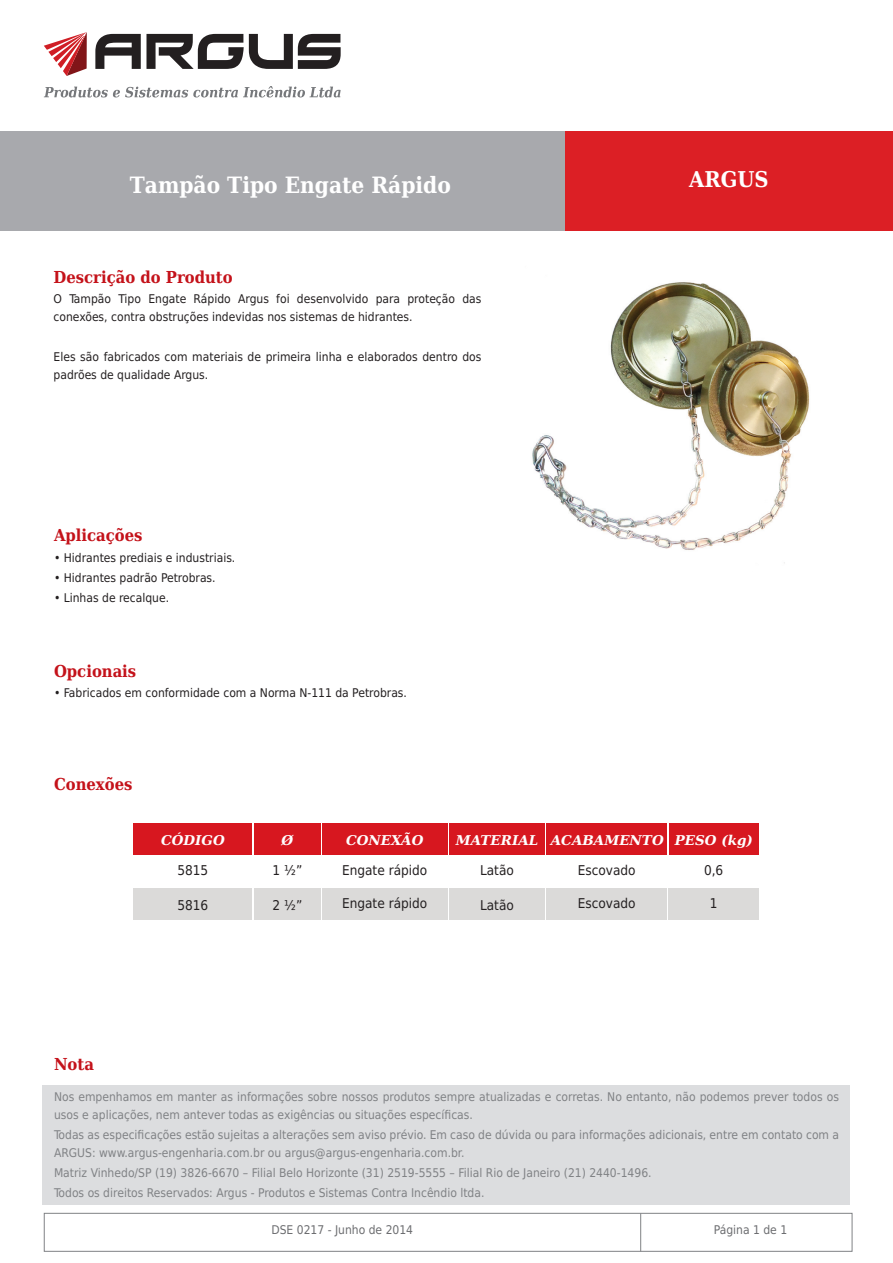
<style>
.page{position:relative;width:893px;height:1263px;background:#fff}
.page>*{position:absolute;margin:0;border:0;box-sizing:border-box;transform-origin:0 0}
.t1{font:700 22.5px "DejaVu Serif Condensed";color:#fff}
.t2{font:700 21.75px "DejaVu Serif Condensed";color:#fff}
.t3{font:700 16.5px "DejaVu Serif Condensed";color:#c4121a}
.t4{font:13.5px "DejaVu Sans Condensed";color:#231f20}
.t5{font:italic 700 13.5px "DejaVu Serif";color:#fff}
.t6{font:12px/18px "DejaVu Sans Condensed";color:#808285}
.t7{font:12px/18px "DejaVu Sans Condensed";color:#231f20}
.t8{font:12px "DejaVu Sans Condensed";color:#6c6d70}
</style>
<div class="page">
<div style="left:44px;top:1213px;width:808px;height:39px;border:1px solid #808285"></div>
<hr style="left:640px;top:1213px;width:1px;height:38px;background:#808285">
<div style="left:0;top:132px;width:581px;height:99px;background:#a8a9ad"></div>
<div style="left:565px;top:132px;width:328px;height:99px;background:#dc1f25"></div>
<svg style="left:44px;top:32px;width:43px;height:44px"></svg>
<svg style="left:95px;top:34px;width:246px;height:35px"></svg>
<svg style="left:44px;top:86px;width:297px;height:11px"></svg>
<div style="left:43px;top:1085px;width:807px;height:120px;background:#dcdddf"></div>
<img style="left:532px;top:282px;width:278px;height:281px">
<div style="left:254px;top:888px;width:66px;height:31px;background:#dbdad9"></div>
<div style="left:322px;top:888px;width:125px;height:31px;background:#dbdad9"></div>
<div style="left:134px;top:823px;width:118px;height:32px;background:#d7171f"></div>
<div style="left:134px;top:888px;width:118px;height:31px;background:#dbdad9"></div>
<div style="left:254px;top:823px;width:66px;height:32px;background:#d7171f"></div>
<div style="left:322px;top:823px;width:125px;height:32px;background:#d7171f"></div>
<div style="left:449px;top:823px;width:96px;height:32px;background:#d7171f"></div>
<div style="left:547px;top:823px;width:120px;height:32px;background:#d7171f"></div>
<div style="left:449px;top:888px;width:96px;height:31px;background:#dbdad9"></div>
<div style="left:547px;top:888px;width:120px;height:31px;background:#dbdad9"></div>
<div style="left:668px;top:888px;width:91px;height:31px;background:#dbdad9"></div>
<div style="left:669px;top:823px;width:89px;height:32px;background:#d7171f"></div>
<h1 class="t1" style="left:130px;top:167px;width:322px">Tampão Tipo Engate Rápido</h1>
<h2 class="t2" style="left:689px;top:162px;width:81px">ARGUS</h2>
<h3 class="t3" style="left:54px;top:264px;width:181px">Descrição do Produto</h3>
<p class="t7" style="left:54px;top:289px;width:429px">O Tampão Tipo Engate Rápido Argus foi desenvolvido para proteção das conexões, contra obstruções indevidas nos sistemas de hidrantes.</p>
<p class="t7" style="left:54px;top:347px;width:429px">Eles são fabricados com materiais de primeira linha e elaborados dentro dos padrões de qualidade Argus.</p>
<h3 class="t3" style="left:54px;top:523px;width:90px">Aplicações</h3>
<p class="t7" style="left:54px;top:548px;width:183px">• Hidrantes prediais e industriais.</p>
<p class="t7" style="left:54px;top:568px;width:163px">• Hidrantes padrão Petrobras.</p>
<p class="t7" style="left:54px;top:588px;width:117px">• Linhas de recalque.</p>
<h3 class="t3" style="left:54px;top:658px;width:84px">Opcionais</h3>
<p class="t7" style="left:54px;top:684px;width:354px">• Fabricados em conformidade com a Norma N-111 da Petrobras.</p>
<h3 class="t3" style="left:54px;top:771px;width:80px">Conexões</h3>
<p class="t5" style="left:161px;top:830px;width:65px">CÓDIGO</p>
<p class="t5" style="left:282px;top:829px;width:13px">Ø</p>
<p class="t5" style="left:346px;top:830px;width:79px">CONEXÃO</p>
<p class="t4" style="left:177px;top:859px;width:32px">5815</p>
<p class="t4" style="left:177px;top:894px;width:32px">5816</p>
<p class="t4" style="left:342px;top:859px;width:87px">Engate rápido</p>
<p class="t4" style="left:342px;top:892px;width:87px">Engate rápido</p>
<p class="t4" style="left:273px;top:859px;width:31px">1 ½”</p>
<p class="t4" style="left:273px;top:894px;width:31px">2 ½”</p>
<p class="t5" style="left:456px;top:829px;width:299px">MATERIAL ACABAMENTO PESO (kg)</p>
<p class="t4" style="left:480px;top:859px;width:35px">Latão</p>
<p class="t4" style="left:480px;top:894px;width:35px">Latão</p>
<p class="t4" style="left:578px;top:859px;width:59px">Escovado</p>
<p class="t4" style="left:578px;top:892px;width:59px">Escovado</p>
<p class="t4" style="left:704px;top:859px;width:21px">0,6</p>
<p class="t4" style="left:710px;top:892px;width:9px">1</p>
<h3 class="t3" style="left:54px;top:1051px;width:41px">Nota</h3>
<p class="t6" style="left:54px;top:1087px;width:786px">Nos empenhamos em manter as informações sobre nossos produtos sempre atualizadas e corretas. No entanto, não podemos prever todos os usos e aplicações, nem antever todas as exigências ou situações específicas.</p>
<p class="t6" style="left:54px;top:1125px;width:786px">Todas as especificações estão sujeitas a alterações sem aviso prévio. Em caso de dúvida ou para informações adicionais, entre em contato com a<br>ARGUS: www.argus-engenharia.com.br ou argus@argus-engenharia.com.br.</p>
<p class="t6" style="left:54px;top:1162px;width:599px;line-height:20.1px">Matriz Vinhedo/SP (19) 3826-6670 – Filial Belo Horizonte (31) 2519-5555 – Filial Rio de Janeiro (21) 2440-1496.<br>Todos os direitos Reservados: Argus - Produtos e Sistemas Contra Incêndio ltda.</p>
<p class="t8" style="left:271px;top:1220px;width:143px">DSE 0217 - Junho de 2014</p>
<p class="t8" style="left:714px;top:1220px;width:75px">Página 1 de 1</p>
</div>
